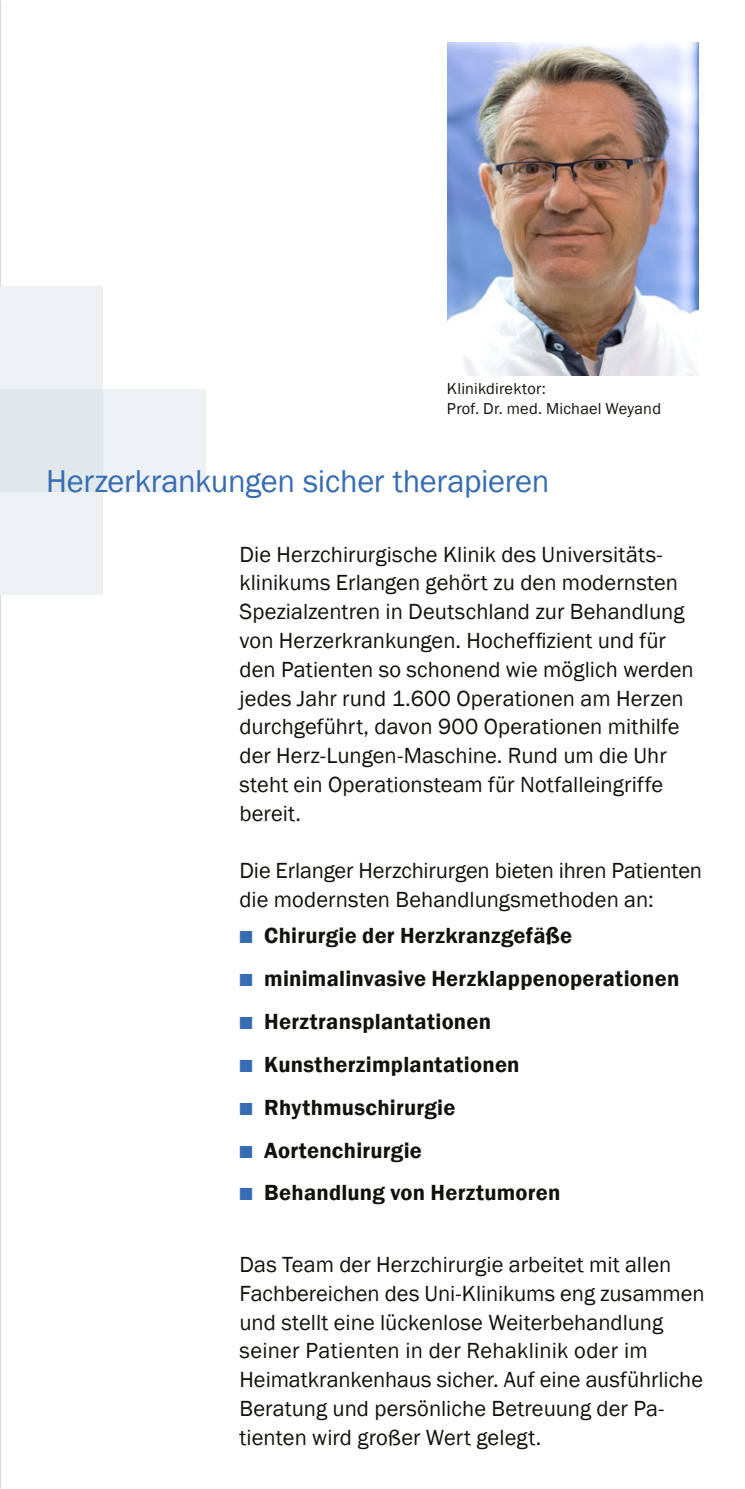
<style>
.page{position:relative;width:745px;height:1489px;background:#fff}
.page>*{position:absolute;margin:0;border:0;box-sizing:border-box;transform-origin:0 0}
.Überschrift_-_Blau{font:32.5px "Franklin Gothic";letter-spacing:-.01em;color:#366cb1}
.Fließtext{font:22.5px/28.8px "Franklin Gothic";letter-spacing:.005em;color:#12120d}
.Fließtext-2{font:600 22.5px "Franklin Gothic";letter-spacing:.01em;color:#12120d}
.Bildunterschrift{font:16.25px/20px "Franklin Gothic";letter-spacing:.015em;color:#12120d}
.s1{color:#366cb1}
</style>
<div class="page">
<img style="left:447px;top:43px;width:251px;height:333px">
<div style="left:103px;top:389px;width:103px;height:103px;background:#edf1f4"></div>
<div style="left:0;top:389px;width:103px;height:103px;background:#e1e8ec"></div>
<div style="left:0;top:286px;width:103px;height:103px;background:#edf1f4"></div>
<div style="left:0;top:492px;width:103px;height:103px;background:#edf1f4"></div>
<img style="left:0;top:744px;width:1px;height:340px">
<p class="Bildunterschrift" style="left:446px;top:378px;width:215px">Klinikdirektor:<br>Prof. Dr. med. Michael Weyand</p>
<h2 class="Überschrift_-_Blau" style="left:46px;top:461px;width:504px">Herzerkrankungen sicher therapieren</h2>
<p class="Fließtext" style="left:239px;top:540px;width:455px">Die Herzchirurgische Klinik des Universitäts&shy;klinikums Erlangen gehört zu den modernsten Spezialzentren in Deutschland zur Behandlung von Herzerkrankungen. Hocheffizient und für den Patienten so schonend wie möglich werden jedes Jahr rund 1.600 Operationen am Herzen durchgeführt, davon 900 Operationen mithilfe der Herz-Lungen-Maschine. Rund um die Uhr steht ein Operationsteam für Notfalleingriffe bereit.</p>
<p class="Fließtext" style="left:239px;top:856px;width:464px">Die Erlanger Herzchirurgen bieten ihren Patienten die modernsten Behandlungsmethoden an:</p>
<p class="Fließtext-2" style="left:239px;top:921px;width:334px"><span class="s1">■</span> Chirurgie der Herzkranzgefäße</p>
<p class="Fließtext-2" style="left:239px;top:964px;width:441px"><span class="s1">■</span> minimalinvasive Herzklappenoperationen</p>
<p class="Fließtext-2" style="left:239px;top:1007px;width:253px"><span class="s1">■</span> Herztransplantationen</p>
<p class="Fließtext-2" style="left:239px;top:1050px;width:281px"><span class="s1">■</span> Kunstherzimplantationen</p>
<p class="Fließtext-2" style="left:239px;top:1093px;width:217px"><span class="s1">■</span> Rhythmuschirurgie</p>
<p class="Fließtext-2" style="left:239px;top:1136px;width:184px"><span class="s1">■</span> Aortenchirurgie</p>
<p class="Fließtext-2" style="left:239px;top:1178px;width:322px"><span class="s1">■</span> Behandlung von Herztumoren</p>
<p class="Fließtext" style="left:239px;top:1250px;width:466px">Das Team der Herzchirurgie arbeitet mit allen Fachbereichen des Uni-Klinikums eng zusammen und stellt eine lückenlose Weiterbehandlung seiner Patienten in der Rehaklinik oder im Heimatkrankenhaus sicher. Auf eine ausführliche Beratung und persönliche Betreuung der Pa&shy;tienten wird großer Wert gelegt.</p>
</div>
